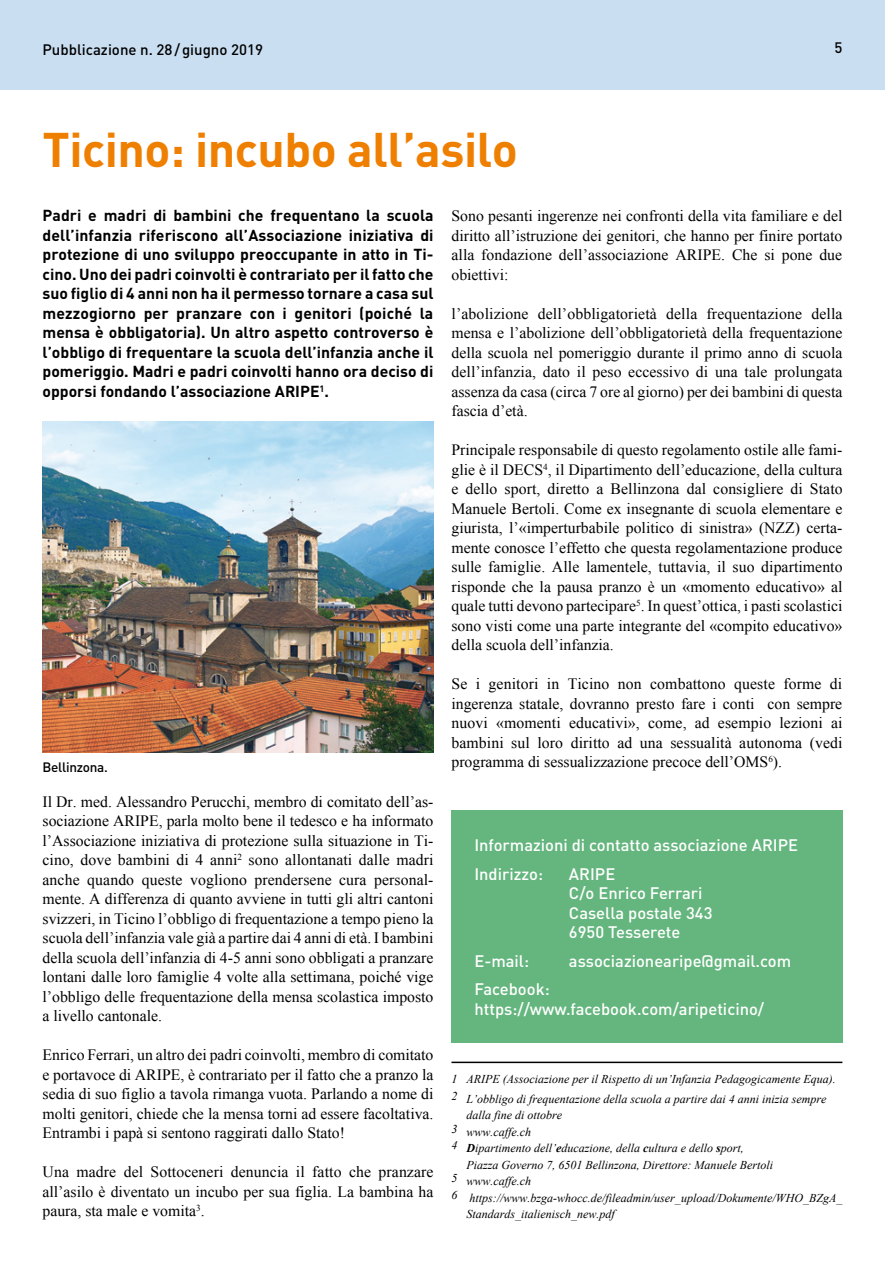
<style>
.page{position:relative;width:885px;height:1263px;background:#fff}
.page>*{position:absolute;margin:0;border:0;box-sizing:border-box;transform-origin:0 0}
.t1{font:700 48px "DIN";letter-spacing:-.01em;color:#ee7f00}
.t2{font:500 16.5px/19.5px "DIN";color:#fff}
.t3{font:15.75px/19.5px "Times New Roman";color:#000;text-align:justify}
.t4{font:700 15.75px/19.5px "DIN";color:#000;text-align:justify}
.t5{font:500 15px "DIN";color:#000}
.t6{font:500 13.5px "DIN";letter-spacing:-.02em;color:#000}
.t7{font:italic 12px/19.5px "Times New Roman";color:#000}
.s1{font-weight:700}
</style>
<div class="page">
<div style="left:0;top:0;width:884px;height:89px;background:#c9def1"></div>
<img style="left:43px;top:421px;width:390px;height:332px">
<hr style="left:451px;top:1061px;width:391px;height:2px;background:#000">
<div style="left:451px;top:810px;width:391px;height:232px;background:#65b67e"></div>
<p class="t5" style="left:43px;top:40px;width:222px">Pubblicazione n. 28/giugno 2019</p>
<p class="t5" style="left:834px;top:38px;width:9px">5</p>
<h1 class="t1" style="left:43px;top:119px;width:477px">Ticino: incubo all’asilo</h1>
<p class="t4" style="left:43px;top:205px;width:392px">Padri e madri di bambini che frequentano la scuola dell’infanzia riferiscono all’Associazione iniziativa di protezione di uno sviluppo preoccupante in atto in Ti&shy;cino. Uno dei padri coinvolti è contrariato per il fatto che suo figlio di 4 anni non ha il permesso tornare a casa sul mezzogiorno per pranzare con i genitori (poiché la mensa è obbligatoria). Un altro aspetto controverso è l’obbligo di frequentare la scuola dell’infanzia anche il pomeriggio. Madri e padri coinvolti hanno ora deciso di opporsi fondando l’associazione ARIPE<sup>1</sup>.</p>
<p class="t6" style="left:43px;top:759px;width:67px">Bellinzona.</p>
<p class="t3" style="left:43px;top:791px;width:392px">Il Dr. med. Alessandro Perucchi, membro di comitato dell’as&shy;sociazione ARIPE, parla molto bene il tedesco e ha informato l’Associazione iniziativa di protezione sulla situazione in Ti&shy;cino, dove bambini di 4 anni<sup>2</sup> sono allontanati dalle madri anche quando queste vogliono prendersene cura personal&shy;mente. A differenza di quanto avviene in tutti gli altri cantoni svizzeri, in Ticino l’obbligo di frequentazione a tempo pieno la scuola dell’infanzia vale già a partire dai 4 anni di età. I bambini della scuola dell’infanzia di 4-5 anni sono obbligati a pranzare lontani dalle loro famiglie 4 volte alla settimana, poiché vige l’obbligo delle frequentazione della mensa scolastica imposto a livello cantonale.</p>
<p class="t3" style="left:43px;top:1045px;width:392px">Enrico Ferrari, un altro dei padri coinvolti, membro di comitato e portavoce di ARIPE, è contrariato per il fatto che a pranzo la sedia di suo figlio a tavola rimanga vuota. Parlando a nome di molti genitori, chiede che la mensa torni ad essere facoltativa.<br>Entrambi i papà si sentono raggirati dallo Stato!</p>
<p class="t3" style="left:43px;top:1162px;width:392px">Una madre del Sottoceneri denuncia il fatto che pranzare all’asilo è diventato un incubo per sua figlia. La bambina ha paura, sta male e vomita<sup>3</sup>.</p>
<p class="t3" style="left:451px;top:206px;width:392px">Sono pesanti ingerenze nei confronti della vita familiare e del diritto all’istruzione dei genitori, che hanno per finire portato alla fondazione dell’associazione ARIPE. Che si pone due obiettivi:</p>
<p class="t3" style="left:451px;top:304px;width:392px">l’abolizione dell’obbligatorietà della frequentazione della mensa e l’abolizione dell’obbligatorietà della frequentazione della scuola nel pomeriggio durante il primo anno di scuola dell’infanzia, dato il peso eccessivo di una tale prolungata assenza da casa (circa 7 ore al giorno) per dei bambini di questa fascia d’età.</p>
<p class="t3" style="left:451px;top:440px;width:392px">Principale responsabile di questo regolamento ostile alle fami&shy;glie è il DECS<sup>4</sup>, il Dipartimento dell’educazione, della cultura e dello sport, diretto a Bellinzona dal consigliere di Stato Manuele Bertoli. Come ex insegnante di scuola elementare e giurista, l’«imperturbabile politico di sinistra» (NZZ) certa&shy;mente conosce l’effetto che questa regolamentazione produce sulle famiglie. Alle lamentele, tuttavia, il suo dipartimento risponde che la pausa pranzo è un «momento educativo» al quale tutti devono partecipare<sup>5</sup>. In quest’ottica, i pasti scolastici sono visti come una parte integrante del «compito educativo» della scuola dell’infanzia.</p>
<p class="t3" style="left:451px;top:674px;width:392px">Se i genitori in Ticino non combattono queste forme di ingerenza statale, dovranno presto fare i conti con sempre nuovi «momenti educativi», come, ad esempio lezioni ai bambini sul loro diritto ad una sessualità autonoma (vedi programma di sessualizzazione precoce dell’OMS<sup>6</sup>).</p>
<p class="t2" style="left:474px;top:830px;width:325px;line-height:28.5px">Informazioni di contatto associazione ARIPE<br>Indirizzo:</p>
<p class="t2" style="left:569px;top:863px;width:145px">ARIPE<br>C/o Enrico Ferrari<br>Casella postale 343<br>6950 Tesserete</p>
<p class="t2" style="left:474px;top:950px;width:56px">E-mail:</p>
<p class="t2" style="left:569px;top:950px;width:224px">associazionearipe@gmail.com</p>
<p class="t2" style="left:474px;top:979px;width:291px">Facebook: https://www.facebook.com/aripeticino/</p>
<p class="t7" style="left:451px;top:1069px;width:385px">1 ARIPE (Associazione per il Rispetto di un’Infanzia Pedagogicamente Equa).<br>2 L’obbligo di frequentazione della scuola a partire dai 4 anni inizia sempre</p>
<p class="t7" style="left:466px;top:1105px;width:97px">dalla fine di ottobre</p>
<p class="t7" style="left:451px;top:1122px;width:81px">3 www.caffe.ch</p>
<p class="t7" style="left:451px;top:1138px;width:294px">4 <span class="s1">D</span>ipartimento dell’<span class="s1">e</span>ducazione, della <span class="s1">c</span>ultura e dello <span class="s1">s</span>port,</p>
<p class="t7" style="left:466px;top:1155px;width:308px">Piazza Governo 7, 6501 Bellinzona, Direttore: Manuele Bertoli</p>
<p class="t7" style="left:451px;top:1171px;width:81px">5 www.caffe.ch</p>
<p class="t7" style="left:451px;top:1188px;width:392px">6 https://www.bzga-whocc.de/fileadmin/user_upload/Dokumente/WHO_BZgA_</p>
<p class="t7" style="left:466px;top:1204px;width:150px">Standards_italienisch_new.pdf</p>
</div>
